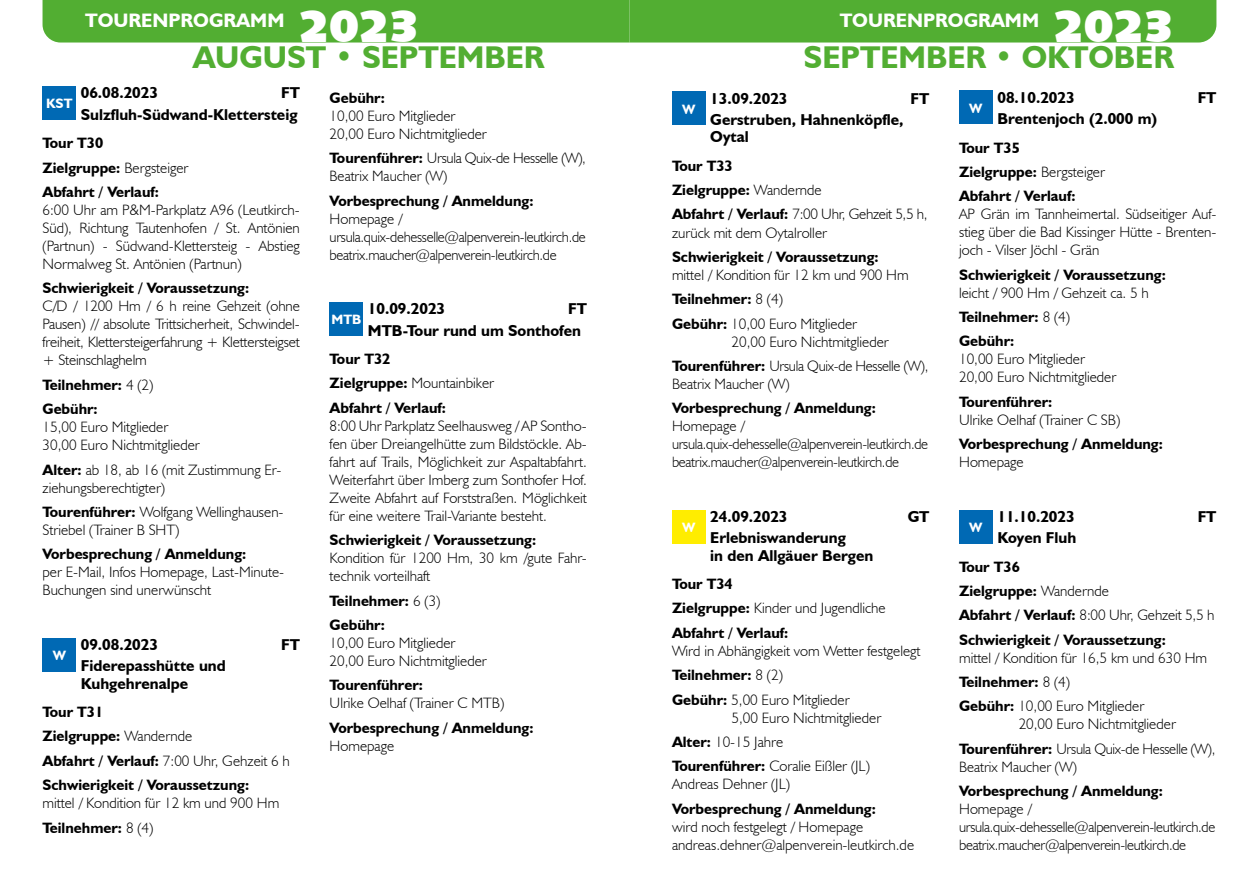
<style>
.page{position:relative;width:1259px;height:893px;background:#fff}
.page>*{position:absolute;margin:0;border:0;box-sizing:border-box;transform-origin:0 0}
.t1{font:45px "Humanist 531 BT Ultra Black A";color:#fff}
.t2{font:700 31.5px "Humanist 521 BT";color:#52ae32}
.t3{font:700 19.5px "Humanist 521 BT";color:#fff}
.t4{font:700 15.75px/17.2px "Humanist 521 BT";color:#000}
.t5{font:300 15px/18px "Humanist 521 BT";color:#000}
.t6{font:700 15px/24.3px "Humanist 521 BT";color:#000}
.t7{font:300 15px/18px "Humanist 521 BT";letter-spacing:-.02em;color:#000}
.t8{font:700 13.5px "Humanist 521 BT";color:#fff}
.s1{font-weight:300}
.s2{font-weight:700}
</style>
<div class="page">
<div style="left:43px;top:0;width:1173px;height:43px;background:#52ae32"></div>
<div style="left:43px;top:86px;width:33px;height:34px;background:#0069b4"></div>
<div style="left:43px;top:638px;width:33px;height:33px;background:#0069b4"></div>
<div style="left:330px;top:302px;width:33px;height:34px;background:#0069b4"></div>
<div style="left:672px;top:92px;width:33px;height:33px;background:#0069b4"></div>
<div style="left:672px;top:510px;width:33px;height:34px;background:#ffed00"></div>
<div style="left:959px;top:91px;width:33px;height:33px;background:#0069b4"></div>
<div style="left:959px;top:510px;width:33px;height:33px;background:#0069b4"></div>
<h3 class="t3" style="left:85px;top:8px;width:201px">TOURENPROGRAMM</h3>
<h1 class="t1" style="left:299px;top:-3px;width:122px">2023</h1>
<h3 class="t3" style="left:839px;top:8px;width:201px">TOURENPROGRAMM</h3>
<h1 class="t1" style="left:1053px;top:-3px;width:122px">2023</h1>
<h2 class="t2" style="left:193px;top:38px;width:353px">AUGUST • SEPTEMBER</h2>
<h2 class="t2" style="left:803px;top:38px;width:372px">SEPTEMBER • OKTOBER</h2>
<p class="t4" style="left:81px;top:84px;width:79px">06.08.2023</p>
<p class="t4" style="left:81px;top:82px;width:220px;line-height:21.5px;text-align:right">FT<br>Sulzfluh-Südwand-Klettersteig</p>
<p class="t8" style="left:46px;top:95px;width:28px">KST</p>
<p class="t6" style="left:43px;top:131px;width:147px">Tour T30<br>Zielgruppe: <span class="s1">Bergsteiger<br></span>Abfahrt / Verlauf:</p>
<p class="t5" style="left:43px;top:201px;width:259px;text-align:justify">6:00 Uhr am P&amp;M-Parkplatz A96 (Leutkirch-Süd), Richtung Tautenhofen / St. Antönien (Partnun) - Südwand-Klettersteig - Abstieg Normalweg St. Antönien (Partnun)</p>
<p class="t6" style="left:43px;top:276px;width:208px">Schwierigkeit / Voraussetzung:</p>
<p class="t5" style="left:43px;top:297px;width:259px;text-align:justify">C/D / 1200 Hm / 6 h reine Gehzeit (ohne Pausen) // absolute Trittsicherheit, Schwindel&shy;freiheit, Klettersteigerfahrung + Klettersteigset + Steinschlaghelm</p>
<p class="t6" style="left:43px;top:372px;width:112px">Teilnehmer: <span class="s1">4 (2)<br></span>Gebühr:</p>
<p class="t5" style="left:43px;top:418px;width:159px">15,00 Euro Mitglieder<br>30,00 Euro Nichtmitglieder</p>
<p class="t5" style="left:43px;top:460px;width:240px"><span class="s2">Alter:</span> ab 18, ab 16 (mit Zustimmung Er&shy;ziehungsberechtigter)</p>
<p class="t5" style="left:43px;top:503px;width:242px"><span class="s2">Tourenführer:</span> Wolfgang Wellinghausen-<br>Striebel (Trainer B SHT)</p>
<p class="t6" style="left:43px;top:542px;width:205px">Vorbesprechung / Anmeldung:</p>
<p class="t5" style="left:43px;top:563px;width:243px">per E-Mail, Infos Homepage, Last-Minute-<br>Buchungen sind unerwünscht</p>
<p class="t8" style="left:53px;top:647px;width:15px">W</p>
<p class="t4" style="left:81px;top:635px;width:79px">09.08.2023</p>
<p class="t4" style="left:281px;top:635px;width:20px">FT</p>
<p class="t4" style="left:81px;top:657px;width:146px">Fiderepasshütte und<br>Kuhgehrenalpe</p>
<p class="t6" style="left:43px;top:699px;width:249px">Tour T31<br>Zielgruppe: <span class="s1">Wandernde<br></span>Abfahrt / Verlauf: <span class="s1">7:00 Uhr, Gehzeit 6 h<br></span>Schwierigkeit / Voraussetzung:</p>
<p class="t5" style="left:43px;top:791px;width:238px;line-height:24.3px">mittel / Kondition für 12 km und 900 Hm<br><span class="s2">Teilnehmer:</span> 8 (4)</p>
<p class="t6" style="left:330px;top:85px;width:57px">Gebühr:</p>
<p class="t5" style="left:330px;top:106px;width:159px">10,00 Euro Mitglieder<br>20,00 Euro Nichtmitglieder</p>
<p class="t7" style="left:330px;top:149px;width:258px"><span class="s2">Tourenführer:</span> Ursula Quix-de Hesselle (W),<br>Beatrix Maucher (W)</p>
<p class="t6" style="left:330px;top:188px;width:205px">Vorbesprechung / Anmeldung:</p>
<p class="t7" style="left:330px;top:209px;width:258px">Homepage / ursula.quix-dehesselle@alpenverein-leutkirch.de beatrix.maucher@alpenverein-leutkirch.de</p>
<p class="t4" style="left:368px;top:300px;width:79px">10.09.2023</p>
<p class="t4" style="left:368px;top:298px;width:220px;line-height:21.5px;text-indent:200px">FT<br>MTB-Tour rund um Sonthofen</p>
<p class="t8" style="left:331px;top:311px;width:31px">MTB</p>
<p class="t6" style="left:330px;top:346px;width:166px">Tour T32<br>Zielgruppe: <span class="s1">Mountainbiker<br></span>Abfahrt / Verlauf:</p>
<p class="t5" style="left:330px;top:416px;width:259px;text-align:justify">8:00 Uhr Parkplatz Seelhausweg / AP Sontho&shy;fen über Dreiangelhütte zum Bildstöckle. Ab&shy;fahrt auf Trails, Möglichkeit zur Aspaltabfahrt.<br>Weiterfahrt über Imberg zum Sonthofer Hof.<br>Zweite Abfahrt auf Forststraßen. Möglichkeit für eine weitere Trail-Variante besteht.</p>
<p class="t6" style="left:330px;top:528px;width:208px">Schwierigkeit / Voraussetzung:</p>
<p class="t5" style="left:330px;top:549px;width:259px">Kondition für 1200 Hm, 30 km /gute Fahr&shy;technik vorteilhaft</p>
<p class="t6" style="left:330px;top:588px;width:112px">Teilnehmer: <span class="s1">6 (3)<br></span>Gebühr:</p>
<p class="t5" style="left:330px;top:634px;width:159px">10,00 Euro Mitglieder<br>20,00 Euro Nichtmitglieder</p>
<p class="t6" style="left:330px;top:673px;width:95px">Tourenführer:</p>
<p class="t5" style="left:330px;top:694px;width:176px">Ulrike Oelhaf (Trainer C MTB)</p>
<p class="t6" style="left:330px;top:715px;width:205px">Vorbesprechung / Anmeldung:</p>
<p class="t5" style="left:330px;top:736px;width:66px">Homepage</p>
<p class="t8" style="left:682px;top:101px;width:15px">W</p>
<p class="t4" style="left:710px;top:89px;width:79px">13.09.2023</p>
<p class="t4" style="left:910px;top:89px;width:20px">FT</p>
<p class="t4" style="left:710px;top:111px;width:195px">Gerstruben, Hahnenköpfle,<br>Oytal</p>
<p class="t6" style="left:672px;top:153px;width:257px">Tour T33<br>Zielgruppe: <span class="s1">Wandernde<br></span>Abfahrt / Verlauf: <span class="s1">7:00 Uhr, Gehzeit 5,5 h,</span></p>
<p class="t5" style="left:672px;top:223px;width:157px">zurück mit dem Oytalroller</p>
<p class="t6" style="left:672px;top:244px;width:208px">Schwierigkeit / Voraussetzung:</p>
<p class="t5" style="left:672px;top:262px;width:238px;line-height:24.3px">mittel / Kondition für 12 km und 900 Hm<br><span class="s2">Teilnehmer:</span> 8 (4)<br><span class="s2">Gebühr:</span> 10,00 Euro Mitglieder</p>
<p class="t5" style="left:672px;top:329px;width:258px;line-height:24.5px;text-indent:60px">20,00 Euro Nichtmitglieder<br><span class="s2">Tourenführer:</span> Ursula Quix-de Hesselle (W),</p>
<p class="t5" style="left:672px;top:375px;width:119px">Beatrix Maucher (W)</p>
<p class="t6" style="left:672px;top:396px;width:205px">Vorbesprechung / Anmeldung:</p>
<p class="t7" style="left:672px;top:417px;width:258px">Homepage / ursula.quix-dehesselle@alpenverein-leutkirch.de beatrix.maucher@alpenverein-leutkirch.de</p>
<p class="t8" style="left:682px;top:519px;width:15px">W</p>
<p class="t4" style="left:710px;top:508px;width:79px">24.09.2023</p>
<p class="t4" style="left:907px;top:508px;width:23px">GT</p>
<p class="t4" style="left:710px;top:529px;width:165px">Erlebniswanderung<br>in den Allgäuer Bergen</p>
<p class="t6" style="left:672px;top:571px;width:215px">Tour T34<br>Zielgruppe: <span class="s1">Kinder und Jugendliche<br></span>Abfahrt / Verlauf:</p>
<p class="t5" style="left:672px;top:638px;width:250px;line-height:24.3px">Wird in Abhängigkeit vom Wetter festgelegt<br><span class="s2">Teilnehmer:</span> 8 (2)<br><span class="s2">Gebühr:</span> 5,00 Euro Mitglieder</p>
<p class="t5" style="left:672px;top:705px;width:211px;line-height:24.3px;text-indent:60px">5,00 Euro Nichtmitglieder<br><span class="s2">Alter:</span> 10-15 Jahre<br><span class="s2">Tourenführer:</span> Coralie Eißler (JL)</p>
<p class="t5" style="left:672px;top:775px;width:119px">Andreas Dehner (JL)</p>
<p class="t6" style="left:672px;top:796px;width:205px">Vorbesprechung / Anmeldung:</p>
<p class="t5" style="left:672px;top:817px;width:244px">wird noch festgelegt / Homepage andreas.dehner@alpenverein-leutkirch.de</p>
<p class="t4" style="left:997px;top:88px;width:79px">08.10.2023</p>
<p class="t4" style="left:1197px;top:88px;width:20px">FT</p>
<p class="t4" style="left:997px;top:110px;width:161px">Brentenjoch (2.000 m)</p>
<p class="t8" style="left:969px;top:100px;width:15px">W</p>
<p class="t6" style="left:959px;top:135px;width:147px">Tour T35<br>Zielgruppe: <span class="s1">Bergsteiger<br></span>Abfahrt / Verlauf:</p>
<p class="t5" style="left:959px;top:205px;width:259px;text-align:justify">AP Grän im Tannheimertal. Südseitiger Auf&shy;stieg über die Bad Kissinger Hütte - Brenten&shy;joch - Vilser Jöchl - Grän</p>
<p class="t6" style="left:959px;top:262px;width:208px">Schwierigkeit / Voraussetzung:</p>
<p class="t5" style="left:959px;top:280px;width:191px;line-height:24.3px">leicht / 900 Hm / Gehzeit ca. 5 h<br><span class="s2">Teilnehmer:</span> 8 (4)<br><span class="s2">Gebühr:</span></p>
<p class="t5" style="left:959px;top:350px;width:159px">10,00 Euro Mitglieder<br>20,00 Euro Nichtmitglieder</p>
<p class="t6" style="left:959px;top:389px;width:95px">Tourenführer:</p>
<p class="t5" style="left:959px;top:410px;width:163px">Ulrike Oelhaf (Trainer C SB)</p>
<p class="t6" style="left:959px;top:432px;width:205px">Vorbesprechung / Anmeldung:</p>
<p class="t5" style="left:959px;top:453px;width:66px">Homepage</p>
<p class="t4" style="left:997px;top:507px;width:79px">11.10.2023</p>
<p class="t4" style="left:1197px;top:507px;width:20px">FT</p>
<p class="t4" style="left:997px;top:529px;width:80px">Koyen Fluh</p>
<p class="t8" style="left:969px;top:519px;width:15px">W</p>
<p class="t6" style="left:959px;top:554px;width:257px">Tour T36<br>Zielgruppe: <span class="s1">Wandernde<br></span>Abfahrt / Verlauf: <span class="s1">8:00 Uhr, Gehzeit 5,5 h<br></span>Schwierigkeit / Voraussetzung:</p>
<p class="t5" style="left:959px;top:645px;width:250px;line-height:24.3px">mittel / Kondition für 16,5 km und 630 Hm<br><span class="s2">Teilnehmer:</span> 8 (4)<br><span class="s2">Gebühr:</span> 10,00 Euro Mitglieder</p>
<p class="t5" style="left:959px;top:712px;width:258px;line-height:24.5px;text-indent:60px">20,00 Euro Nichtmitglieder<br><span class="s2">Tourenführer:</span> Ursula Quix-de Hesselle (W),</p>
<p class="t5" style="left:959px;top:757px;width:119px">Beatrix Maucher (W)</p>
<p class="t6" style="left:959px;top:779px;width:205px">Vorbesprechung / Anmeldung:</p>
<p class="t7" style="left:959px;top:800px;width:258px">Homepage / ursula.quix-dehesselle@alpenverein-leutkirch.de beatrix.maucher@alpenverein-leutkirch.de</p>
</div>
